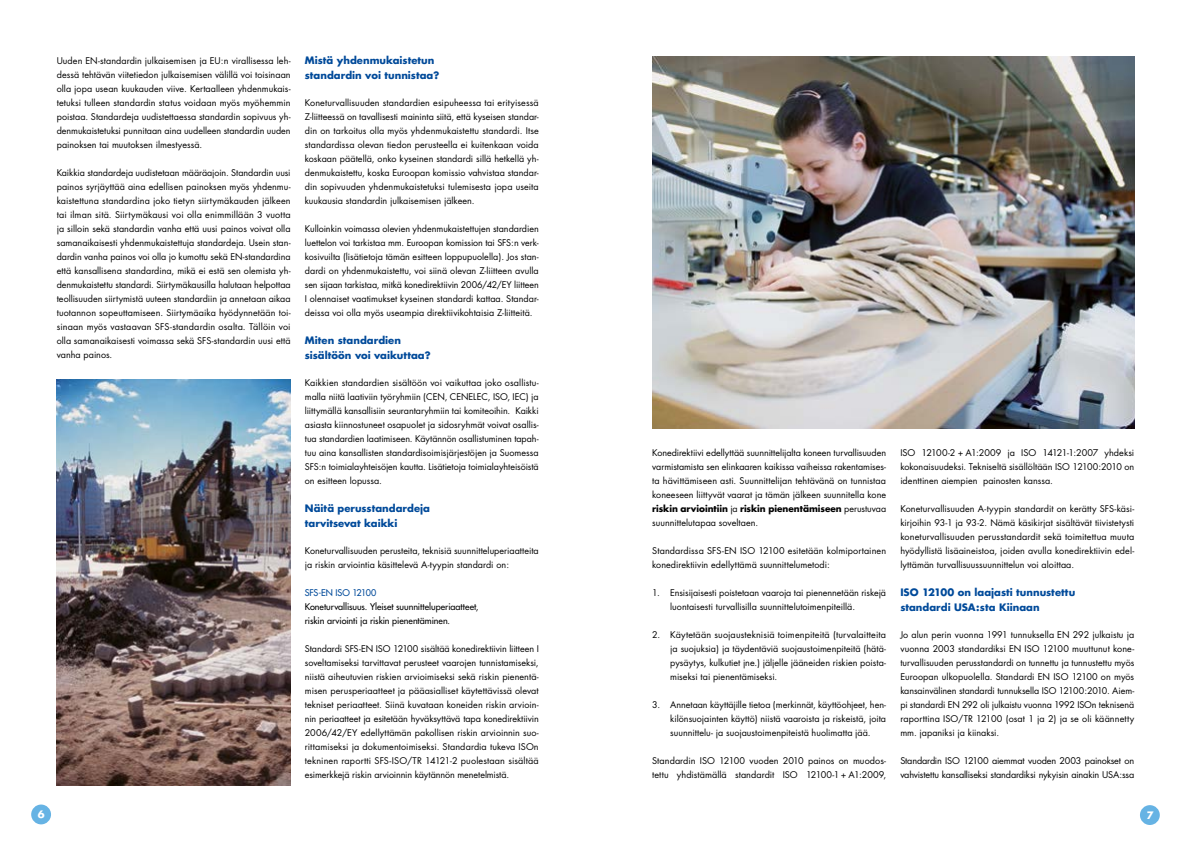
<style>
.page{position:relative;width:1191px;height:842px;background:#fff}
.page>*{position:absolute;margin:0;border:0;box-sizing:border-box;transform-origin:0 0}
.t1{font:700 10px/15px "Futura";color:#004a9a}
.t2{font:700 10px "Futura";color:#fff}
.t3{font:9px/14px "Futura";color:#000;text-align:justify}
.t4{font:9px/14px "Futura";letter-spacing:-.02em;color:#000}
.t5{font:9px/14px "Futura";letter-spacing:-.005em;color:#000}
.t6{font:9px "Futura";letter-spacing:-.01em;color:#004a9a}
.s1{font-weight:700}
</style>
<div class="page">
<div style="left:31px;top:804px;width:20px;height:20px;background:#66b3e4;border-radius:50%"></div>
<div style="left:1140px;top:805px;width:19px;height:20px;background:#66b3e4;border-radius:50%"></div>
<img style="left:652px;top:57px;width:482px;height:371px">
<img style="left:57px;top:379px;width:234px;height:406px">
<p class="t3" style="left:57px;top:54px;width:235px">Uuden EN-standardin julkaisemisen ja EU:n virallisessa leh&shy;dessä tehtävän viitetiedon julkaisemisen välillä voi toisinaan olla jopa usean kuukauden viive. Kertaalleen yhdenmukais&shy;tetuksi tulleen standardin status voidaan myös myöhemmin poistaa. Standardeja uudistettaessa standardin sopivuus yh&shy;denmukaistetuksi punnitaan aina uudelleen standardin uuden painoksen tai muutoksen ilmestyessä.</p>
<p class="t3" style="left:57px;top:166px;width:235px">Kaikkia standardeja uudistetaan määräajoin. Standardin uusi painos syrjäyttää aina edellisen painoksen myös yhdenmu&shy;kaistettuna standardina joko tietyn siirtymäkauden jälkeen tai ilman sitä. Siirtymäkausi voi olla enimmillään 3 vuotta ja silloin sekä standardin vanha että uusi painos voivat olla samanaikaisesti yhdenmukaistettuja standardeja. Usein stan&shy;dardin vanha painos voi olla jo kumottu sekä EN-standardina että kansallisena standardina, mikä ei estä sen olemista yh&shy;denmukaistettu standardi. Siirtymäkausilla halutaan helpottaa teollisuuden siirtymistä uuteen standardiin ja annetaan aikaa tuotannon sopeuttamiseen. Siirtymäaika hyödynnetään toi&shy;sinaan myös vastaavan SFS-standardin osalta. Tällöin voi olla samanaikaisesti voimassa sekä SFS-standardin uusi että vanha painos.</p>
<p class="t1" style="left:305px;top:53px;width:136px">Mistä yhdenmukaistetun standardin voi tunnistaa?</p>
<p class="t3" style="left:305px;top:96px;width:235px">Koneturvallisuuden standardien esipuheessa tai erityisessä Z-liitteessä on tavallisesti maininta siitä, että kyseisen standar&shy;din on tarkoitus olla myös yhdenmukaistettu standardi. Itse standardissa olevan tiedon perusteella ei kuitenkaan voida koskaan päätellä, onko kyseinen standardi sillä hetkellä yh&shy;denmukaistettu, koska Euroopan komissio vahvistaa standar&shy;din sopivuuden yhdenmukaistetuksi tulemisesta jopa useita kuukausia standardin julkaisemisen jälkeen.</p>
<p class="t3" style="left:305px;top:222px;width:235px">Kulloinkin voimassa olevien yhdenmukaistettujen standardien luettelon voi tarkistaa mm. Euroopan komission tai SFS:n verk&shy;kosivuilta (lisätietoja tämän esitteen loppupuolella). Jos stan&shy;dardi on yhdenmukaistettu, voi siinä olevan Z-liitteen avulla sen sijaan tarkistaa, mitkä konedirektiivin 2006/42/EY liitteen I olennaiset vaatimukset kyseinen standardi kattaa. Standar&shy;deissa voi olla myös useampia direktiivikohtaisia Z-liitteitä.</p>
<p class="t1" style="left:305px;top:333px;width:127px">Miten standardien sisältöön voi vaikuttaa?</p>
<p class="t3" style="left:305px;top:376px;width:235px">Kaikkien standardien sisältöön voi vaikuttaa joko osallistu&shy;malla niitä laativiin työryhmiin (CEN, CENELEC, ISO, IEC) ja liittymällä kansallisiin seurantaryhmiin tai komiteoihin. Kaikki asiasta kiinnostuneet osapuolet ja sidosryhmät voivat osallis&shy;tua standardien laatimiseen. Käytännön osallistuminen tapah&shy;tuu aina kansallisten standardisoimisjärjestöjen ja Suomessa SFS:n toimialayhteisöjen kautta. Lisätietoja toimialayhteisöistä on esitteen lopussa.</p>
<p class="t1" style="left:305px;top:501px;width:127px">Näitä perusstandardeja tarvitsevat kaikki</p>
<p class="t3" style="left:305px;top:544px;width:235px">Koneturvallisuuden perusteita, teknisiä suunnitteluperiaatteita ja riskin arviointia käsittelevä A-tyypin standardi on:</p>
<p class="t6" style="left:305px;top:587px;width:73px">SFS-EN ISO 12100</p>
<p class="t5" style="left:305px;top:600px;width:175px">Koneturvallisuus. Yleiset suunnitteluperiaatteet, riskin arviointi ja riskin pienentäminen.</p>
<p class="t3" style="left:305px;top:642px;width:235px">Standardi SFS-EN ISO 12100 sisältää konedirektiivin liitteen I soveltamiseksi tarvittavat perusteet vaarojen tunnistamiseksi, niistä aiheutuvien riskien arvioimiseksi sekä riskin pienentä&shy;misen perusperiaatteet ja pääasialliset käytettävissä olevat tekniset periaatteet. Siinä kuvataan koneiden riskin arvioin&shy;nin periaatteet ja esitetään hyväksyttävä tapa konedirektiivin 2006/42/EY edellyttämän pakollisen riskin arvioinnin suo&shy;rittamiseksi ja dokumentoimiseksi. Standardia tukeva ISOn tekninen raportti SFS-ISO/TR 14121-2 puolestaan sisältää esimerkkejä riskin arvioinnin käytännön menetelmistä.</p>
<p class="t3" style="left:652px;top:446px;width:235px">Konedirektiivi edellyttää suunnittelijalta koneen turvallisuuden varmistamista sen elinkaaren kaikissa vaiheissa rakentamises&shy;ta hävittämiseen asti. Suunnittelijan tehtävänä on tunnistaa koneeseen liittyvät vaarat ja tämän jälkeen suunnitella kone <span class="s1">riskin arviointiin</span> ja <span class="s1">riskin pienentämiseen</span> perustuvaa suunnittelutapaa soveltaen.</p>
<p class="t3" style="left:652px;top:544px;width:235px">Standardissa SFS-EN ISO 12100 esitetään kolmiportainen konedirektiivin edellyttämä suunnittelumetodi:</p>
<p class="t3" style="left:670px;top:586px;width:217px;text-indent:-18px">1. Ensisijaisesti poistetaan vaaroja tai pienennetään riskejä luontaisesti turvallisilla suunnittelutoimenpiteillä.</p>
<p class="t3" style="left:670px;top:628px;width:217px;text-indent:-18px">2. Käytetään suojausteknisiä toimenpiteitä (turvalaitteita ja suojuksia) ja täydentäviä suojaustoimenpiteitä (hätä&shy;pysäytys, kulkutiet jne.) jäljelle jääneiden riskien poista&shy;miseksi tai pienentämiseksi.</p>
<p class="t3" style="left:670px;top:698px;width:217px;text-indent:-18px">3. Annetaan käyttäjille tietoa (merkinnät, käyttöohjeet, hen&shy;kilönsuojainten käyttö) niistä vaaroista ja riskeistä, joita suunnittelu- ja suojaustoimenpiteistä huolimatta jää.</p>
<p class="t3" style="left:652px;top:754px;width:235px">Standardin ISO 12100 vuoden 2010 painos on muodos&shy;tettu yhdistämällä standardit ISO 12100-1+ A1:2009,</p>
<p class="t3" style="left:900px;top:446px;width:235px">ISO 12100-2 + A1:2009 ja ISO 14121-1:2007 yhdeksi kokonaisuudeksi. Tekniseltä sisällöltään ISO 12100:2010 on identtinen aiempien painosten kanssa.</p>
<p class="t3" style="left:900px;top:502px;width:235px">Koneturvallisuuden A-tyypin standardit on kerätty SFS-käsi&shy;kirjoihin 93-1 ja 93-2. Nämä käsikirjat sisältävät tiivistetysti koneturvallisuuden perusstandardit sekä toimitettua muuta hyödyllistä lisäaineistoa, joiden avulla konedirektiivin edel&shy;lyttämän turvallisuussuunnittelun voi aloittaa.</p>
<p class="t1" style="left:900px;top:585px;width:176px">ISO 12100 on laajasti tunnustettu standardi USA:sta Kiinaan</p>
<p class="t3" style="left:900px;top:628px;width:235px">Jo alun perin vuonna 1991 tunnuksella EN 292 julkaistu ja vuonna 2003 standardiksi EN ISO 12100 muuttunut kone&shy;turvallisuuden perusstandardi on tunnettu ja tunnustettu myös Euroopan ulkopuolella. Standardi EN ISO 12100 on myös kansainvälinen standardi tunnuksella ISO 12100:2010. Aiem&shy;pi standardi EN 292 oli julkaistu vuonna 1992 ISOn teknisenä raporttina ISO/TR 12100 (osat 1 ja 2) ja se oli käännetty mm. japaniksi ja kiinaksi.</p>
<p class="t4" style="left:900px;top:754px;width:235px">Standardin ISO 12100 aiemmat vuoden 2003 painokset on vahvistettu kansalliseksi standardiksi nykyisin ainakin USA:ssa</p>
<p class="t2" style="left:38px;top:807px;width:8px">6</p>
<p class="t2" style="left:1146px;top:808px;width:8px">7</p>
</div>
